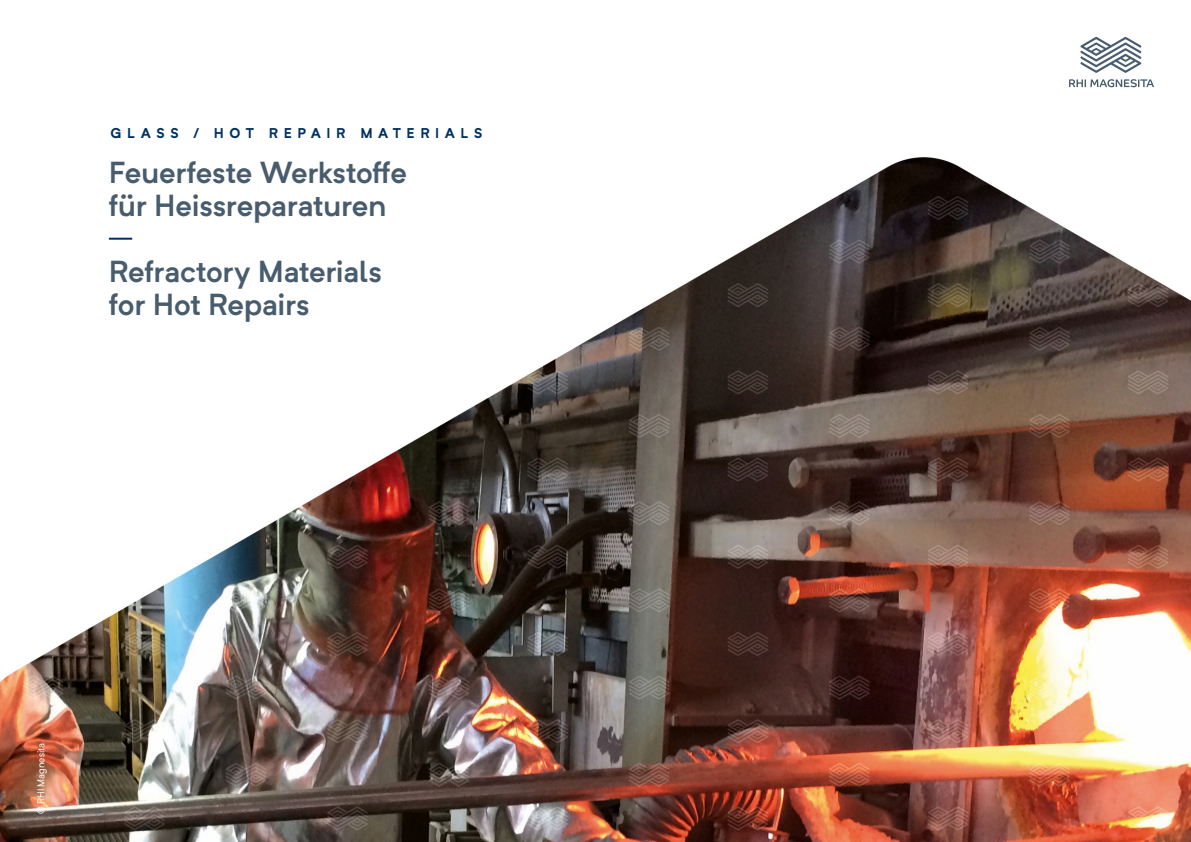
<style>
.page{position:relative;width:1191px;height:842px;background:#fff}
.page>*{position:absolute;margin:0;border:0;box-sizing:border-box;transform-origin:0 0}
.t1{font:600 30px/33px "Neutrif Pro";letter-spacing:-.01em;color:#475c6d}
.t2{font:700 14px "Neutrif Pro";letter-spacing:.395em;color:#003160}
.t3{font:10px "Neutrif Pro";color:#fff;scale:.95 1}
</style>
<div class="page">
<img style="left:0;top:36px;width:1190px;height:806px">
<svg style="left:1069px;top:79px;width:85px;height:8px"></svg>
<svg style="left:1080px;top:37px;width:61px;height:36px"></svg>
<hr style="left:109px;top:238px;width:23px;height:2px;background:#003160">
<p class="t2" style="left:111px;top:123px;width:373px">GLASS / HOT REPAIR MATERIALS</p>
<p class="t1" style="left:109px;top:155px;width:300px">Feuerfeste Werkstoffe für Heissreparaturen</p>
<p class="t1" style="left:109px;top:254px;width:275px">Refractory Materials for Hot Repairs</p>
<p class="t3" style="left:35px;top:814px;width:76px;rotate:-90deg">© RHI Magnesita</p>
</div>
